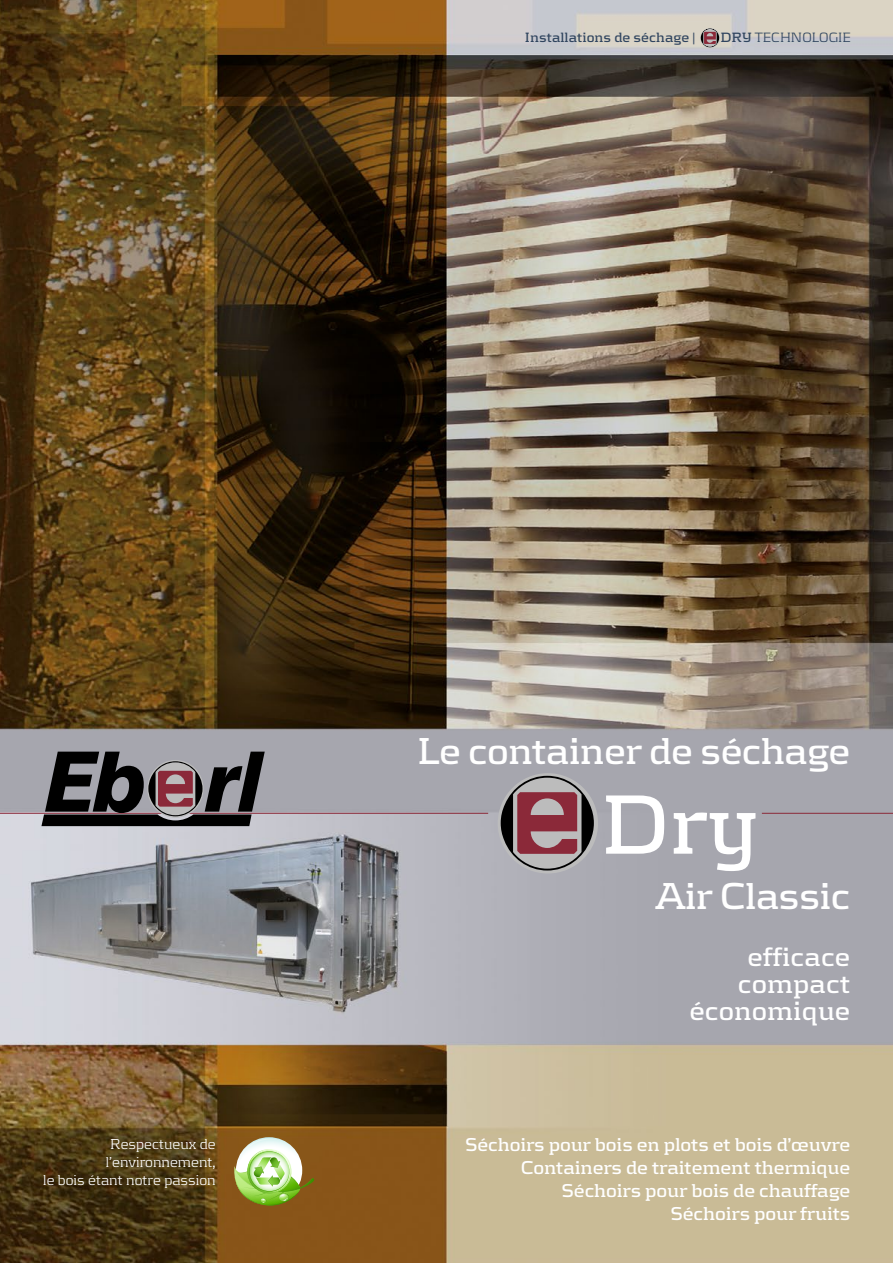
<style>
.page{position:relative;width:893px;height:1263px;background:#fff}
.page>*{position:absolute;margin:0;border:0;box-sizing:border-box;transform-origin:0 0}
.t1{font:700 87.45px "Kontrapunkt";color:#fff}
.t2{font:700 39px "Kontrapunkt";letter-spacing:-.02em;color:#fff}
.t3{font:700 27.6px/27px "Kontrapunkt";color:#fff;text-align:right}
.t4{font:700 19.35px/23.2px "Kontrapunkt";letter-spacing:-.01em;color:#fff;text-align:right}
.t5{font:300 15px/18px "Kontrapunkt";color:#fff;text-align:right}
.t6{font:700 14.1px "Kontrapunkt";color:#30455f}
.t7{font:300 14.1px "Kontrapunkt";color:#30455f}
.s1{font-weight:700}
</style>
<div class="page">
<img style="left:0;top:0;width:893px;height:1263px">
<svg style="left:230px;top:1139px;width:85px;height:73px"></svg>
<hr style="left:0;top:813px;width:488px;height:1px;background:#8b2939">
<hr style="left:762px;top:813px;width:131px;height:1px;background:#8b2939">
<div style="left:498px;top:773px;width:100px;height:100px;background:#bcbcbc;border-radius:50%"></div>
<svg style="left:501px;top:776px;width:93px;height:94px"></svg>
<svg style="left:41px;top:752px;width:224px;height:74px;background:#565054"></svg>
<svg style="left:700px;top:28px;width:20px;height:20px"></svg>
<svg style="left:701px;top:29px;width:18px;height:18px"></svg>
<p class="t6" style="left:525px;top:29px;width:172px">Installations de séchage |</p>
<p class="t7" style="left:720px;top:29px;width:132px"><span class="s1">DRY</span> TECHNOLOGIE</p>
<h2 class="t2" style="left:417px;top:728px;width:435px">Le container de séchage</h2>
<h1 class="t1" style="left:600px;top:773px;width:160px">Dry</h1>
<h2 class="t2" style="left:655px;top:873px;width:197px">Air Classic</h2>
<h3 class="t3" style="left:689px;top:943px;width:163px">efficace compact économique</h3>
<p class="t5" style="left:43px;top:1135px;width:174px">Respectueux de l’environnement,<br>le bois étant notre passion</p>
<p class="t4" style="left:465px;top:1132px;width:387px">Séchoirs pour bois en plots et bois d’œuvre Containers de traitement thermique Séchoirs pour bois de chauffage<br>Séchoirs pour fruits</p>
</div>
